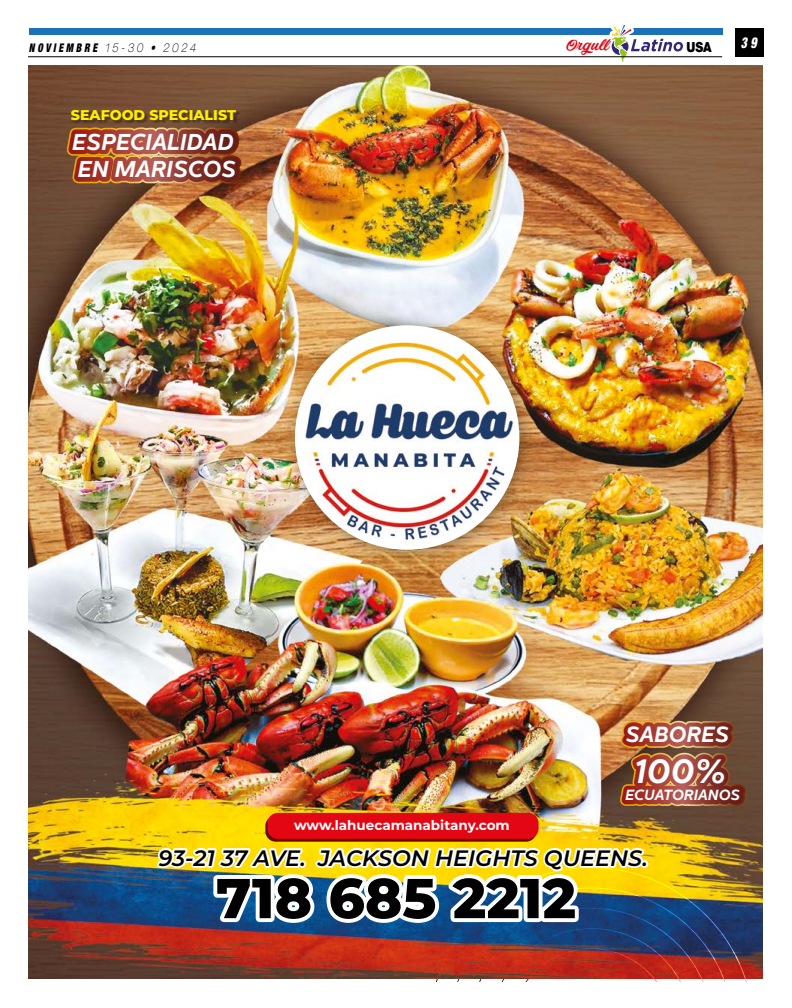
<style>
.page{position:relative;width:792px;height:1008px;background:#fff}
.page>*{position:absolute;margin:0;border:0;box-sizing:border-box;transform-origin:0 0}
.t1{font:800 56.1px "Montserrat";color:#000}
.t2{font:italic 700 33.7px "Centrale Sans";color:#fff}
.t3{font:italic 700 22.9px/27.5px "Centrale Sans";color:#fff}
.t4{font:italic 600 22.3px "Montserrat";color:#000}
.t5{font:italic 700 21.9px "Centrale Sans";color:#fff}
.t6{font:15.3px "Painter PERSONALUSEONLY";color:#e30613}
.t7{font:italic 900 condensed 15px "Helvetica Neue LT Std";color:#fff;scale:.81 1}
.t8{font:italic 700 14.7px "Centrale Sans";color:#fff}
.t9{font:800 14.1px "Montserrat";color:#ffed00}
.t10{font:900 13.9px "Helvetica Neue LT Std";color:#000;scale:.85 1}
.t11{font:700 13.5px "Montserrat";color:#fff}
.t12{font:italic 100 expanded 12px "Helvetica Neue LT Std";letter-spacing:.28em;color:#000;scale:.81 1}
.s1{font-weight:900;font-stretch:condensed}
</style>
<div class="page">
<div style="left:29px;top:28px;width:693px;height:7px;background:#1d71b8"></div>
<div style="left:735px;top:28px;width:28px;height:29px;background:#000"></div>
<svg style="left:560px;top:24px;width:159px;height:42px"></svg>
<hr style="left:29px;top:57px;width:693px;height:1px;background:#000">
<img style="left:28px;top:66px;width:735px;height:913px">
<img style="left:154px;top:628px;width:601px;height:353px">
<img style="left:58px;top:56px;width:193px;height:226px">
<div style="left:265px;top:816px;width:271px;height:26px;background:#620b00;border-radius:10px"></div>
<div style="left:268px;top:813px;width:271px;height:26px;background:#e30613;border-radius:10px"></div>
<img style="left:71px;top:108px;width:170px;height:20px">
<img style="left:279px;top:306px;width:263px;height:263px">
<img style="left:295px;top:325px;width:224px;height:225px;border-radius:112px">
<p class="t12" style="left:29px;top:40px;width:208px"><span class="s1">NOVIEMBRE</span> 15-30 • 2024</p>
<p class="t9" style="left:71px;top:104px;width:167px">SEAFOOD SPECIALIST</p>
<p class="t3" style="left:71px;top:128px;width:165px">ESPECIALIDAD<br>EN MARISCOS</p>
<p class="t6" style="left:566px;top:35px;width:47px">Orgull</p>
<p class="t10" style="left:686px;top:38px;width:31px">USA</p>
<p class="t7" style="left:741px;top:33px;width:21px">3 9</p>
<p class="t11" style="left:294px;top:815px;width:217px">www.lahuecamanabitany.com</p>
<p class="t5" style="left:625px;top:721px;width:105px">SABORES</p>
<h2 class="t2" style="left:633px;top:751px;width:93px">100%</h2>
<p class="t8" style="left:625px;top:786px;width:116px">ECUATORIANOS</p>
<p class="t4" style="left:158px;top:842px;width:491px">93-21 37 AVE. JACKSON HEIGHTS QUEENS.</p>
<h1 class="t1" style="left:216px;top:857px;width:362px">718 685 2212</h1>
</div>
